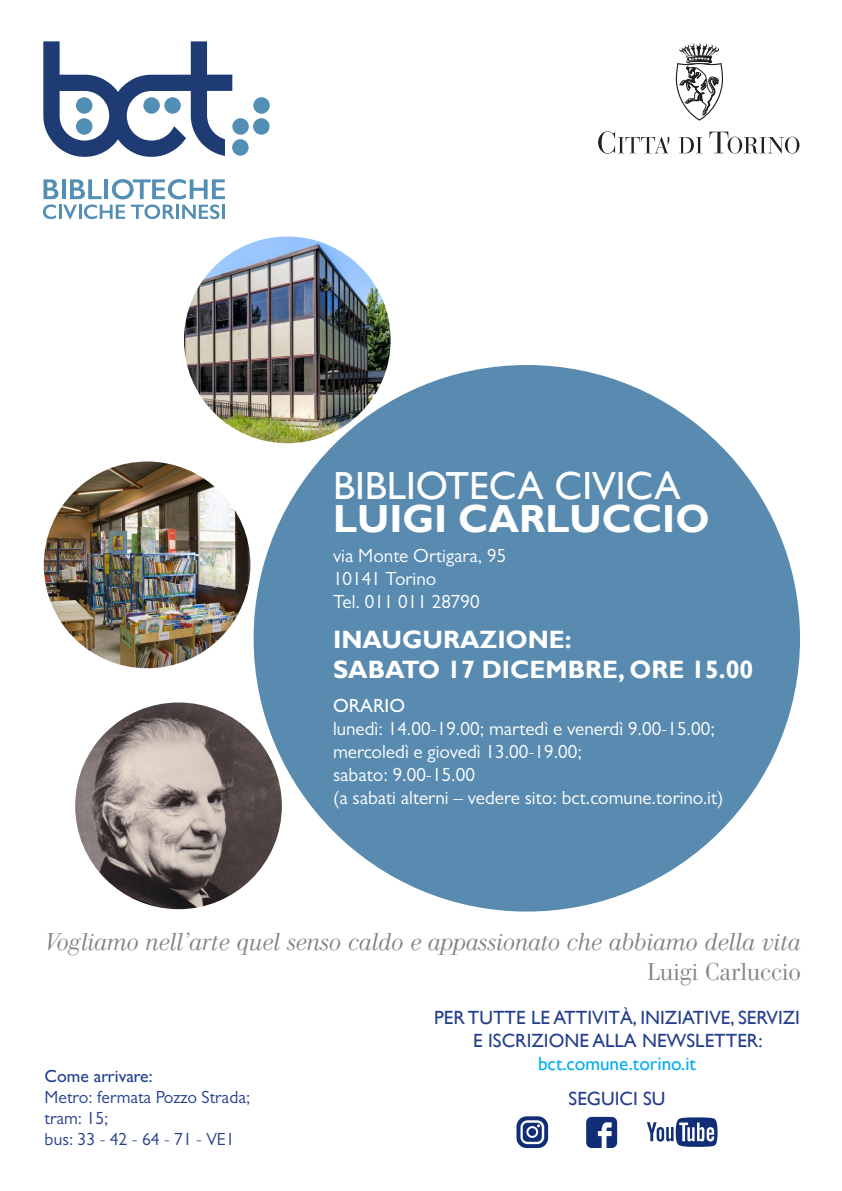
<style>
.page{position:relative;width:842px;height:1191px;background:#fff}
.page>*{position:absolute;margin:0;border:0;box-sizing:border-box;transform-origin:0 0}
.t1{font:39.2px "Gill Sans";color:#fff}
.t2{font:700 39.2px "Gill Sans";color:#fff}
.t3{font:700 25.1px "Gill Sans";color:#fff}
.t4{font:italic 300 24.2px "WTC Our Bodoni";color:#808285}
.t5{font:300 24.2px "WTC Our Bodoni";color:#808285}
.t6{font:19.1px "Gill Sans";color:#fff}
.t7{font:19.1px "Gill Sans";color:#253f8e}
.t8{font:19.1px "Gill Sans";color:#00aeef}
.t9{font:500 19.1px "Gill Sans";color:#fff}
.t10{font:17.7px "Gill Sans";color:#253f8e}
.t11{font:500 17.7px "Gill Sans";color:#253f8e}
</style>
<div class="page">
<img style="left:75px;top:702px;width:207px;height:207px;border-radius:103px">
<img style="left:44px;top:461px;width:206px;height:207px;border-radius:103px">
<div style="left:254px;top:365px;width:546px;height:546px;background:#598bb1;border-radius:50%"></div>
<img style="left:184px;top:236px;width:207px;height:207px;border-radius:103px">
<svg style="left:516px;top:1116px;width:32px;height:32px"></svg>
<svg style="left:520px;top:1120px;width:24px;height:24px"></svg>
<div style="left:586px;top:1116px;width:31px;height:32px;background:#102d76;border-radius:6px"></div>
<svg style="left:598px;top:1122px;width:14px;height:26px"></svg>
<svg style="left:647px;top:1117px;width:70px;height:29px"></svg>
<svg style="left:679px;top:137px;width:23px;height:16px"></svg>
<svg style="left:709px;top:132px;width:90px;height:22px"></svg>
<svg style="left:598px;top:131px;width:71px;height:23px"></svg>
<svg style="left:676px;top:43px;width:47px;height:78px"></svg>
<svg style="left:43px;top:179px;width:182px;height:40px"></svg>
<hr style="left:222px;top:205px;width:3px;height:14px;background:#538eb5">
<svg style="left:43px;top:41px;width:189px;height:116px"></svg>
<div style="left:232px;top:139px;width:17px;height:17px;background:#538eb5;border-radius:50%"></div>
<div style="left:232px;top:118px;width:17px;height:17px;background:#538eb5;border-radius:50%"></div>
<div style="left:253px;top:118px;width:17px;height:17px;background:#538eb5;border-radius:50%"></div>
<div style="left:253px;top:97px;width:17px;height:17px;background:#538eb5;border-radius:50%"></div>
<p class="t1" style="left:333px;top:463px;width:349px">BIBLIOTECA CIVICA</p>
<p class="t2" style="left:333px;top:495px;width:378px">LUIGI CARLUCCIO</p>
<p class="t6" style="left:333px;top:544px;width:175px">via Monte Ortigara, 95</p>
<p class="t6" style="left:333px;top:567px;width:105px">10141 Torino</p>
<p class="t6" style="left:333px;top:590px;width:148px">Tel. 011 011 28790</p>
<p class="t3" style="left:333px;top:625px;width:240px">INAUGURAZIONE:</p>
<p class="t3" style="left:333px;top:655px;width:422px">SABATO 17 DICEMBRE, ORE 15.00</p>
<p class="t9" style="left:333px;top:694px;width:74px">ORARIO</p>
<p class="t6" style="left:333px;top:718px;width:383px">lunedì: 14.00-19.00; martedì e venerdì 9.00-15.00;</p>
<p class="t6" style="left:333px;top:741px;width:250px">mercoledì e giovedì 13.00-19.00;</p>
<p class="t6" style="left:333px;top:764px;width:143px">sabato: 9.00-15.00</p>
<p class="t6" style="left:333px;top:787px;width:392px">(a sabati alterni – vedere sito: bct.comune.torino.it)</p>
<p class="t4" style="left:46px;top:928px;width:756px">Vogliamo nell’arte quel senso caldo e appassionato che abbiamo della vita</p>
<p class="t5" style="left:647px;top:957px;width:155px">Luigi Carluccio</p>
<p class="t11" style="left:45px;top:1065px;width:110px">Come arrivare:</p>
<p class="t10" style="left:45px;top:1087px;width:207px">Metro: fermata Pozzo Strada;</p>
<p class="t10" style="left:45px;top:1108px;width:65px">tram: 15;</p>
<p class="t10" style="left:45px;top:1129px;width:191px">bus: 33 - 42 - 64 - 71 - VE1</p>
<p class="t7" style="left:434px;top:1006px;width:367px">PER TUTTE LE ATTIVITÀ, INIZIATIVE, SERVIZI</p>
<p class="t7" style="left:473px;top:1029px;width:291px">E ISCRIZIONE ALLA NEWSLETTER:</p>
<p class="t8" style="left:538px;top:1052px;width:159px">bct.comune.torino.it</p>
<p class="t7" style="left:569px;top:1087px;width:98px">SEGUICI SU</p>
</div>
